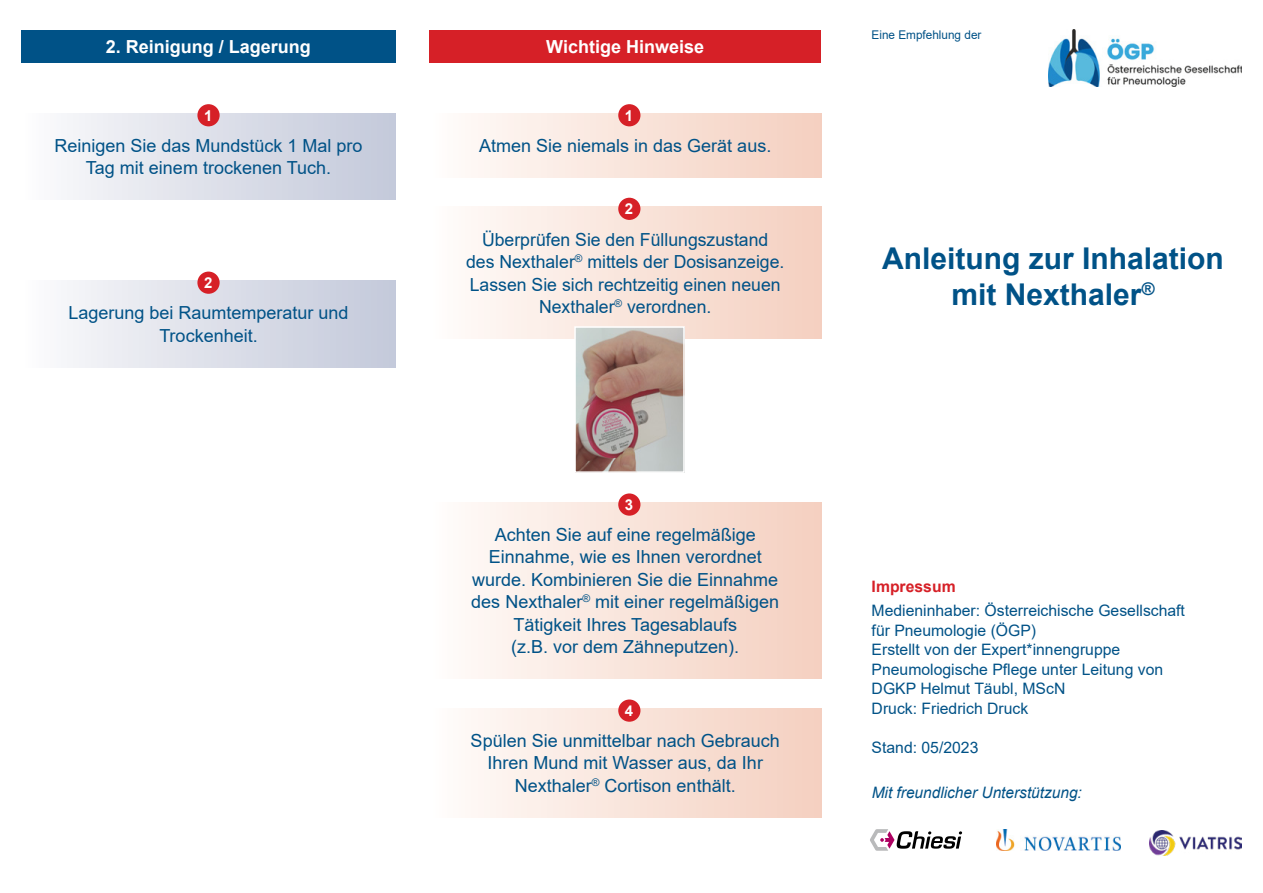
<style>
.page{position:relative;width:1263px;height:893px;background:#fff}
.page>*{position:absolute;margin:0;border:0;box-sizing:border-box;transform-origin:0 0}
.t1{font:700 30px/36px "Arial";color:#005287;text-align:center}
.t2{font:18px/22.5px "Arial";color:#005287;text-align:center}
.t3{font:700 18px "Arial";color:#fff}
.t4{font:15.75px/19.5px "Arial";color:#005287}
.t5{font:italic 15.75px "Arial";color:#005287}
.t6{font:700 15.75px "Arial";color:#d62027}
.t7{font:700 15px "Arial";color:#fff}
.t8{font:12px "Arial";color:#005287}
</style>
<div class="page">
<div style="left:429px;top:30px;width:392px;height:33px;background:#d62027"></div>
<div style="left:21px;top:30px;width:374px;height:33px;background:#005287"></div>
<div style="left:21px;top:113px;width:375px;height:87px;background:linear-gradient(to right,#fbfbfc,#c2c8d9)"></div>
<div style="left:197px;top:104px;width:23px;height:22px;background:#d62027;border-radius:50%"></div>
<div style="left:21px;top:280px;width:375px;height:87px;background:linear-gradient(to right,#fbfbfc,#c2c8d9)"></div>
<div style="left:197px;top:272px;width:23px;height:22px;background:#d62027;border-radius:50%"></div>
<div style="left:429px;top:113px;width:392px;height:64px;background:linear-gradient(to right,#fffcfb,#f4cfbf)"></div>
<div style="left:618px;top:104px;width:22px;height:22px;background:#d62027;border-radius:50%"></div>
<div style="left:429px;top:502px;width:392px;height:177px;background:linear-gradient(to right,#fffcfb,#f4cfbf)"></div>
<div style="left:618px;top:493px;width:22px;height:23px;background:#d62027;border-radius:50%"></div>
<div style="left:429px;top:708px;width:392px;height:109px;background:linear-gradient(to right,#fffcfb,#f4cfbf)"></div>
<div style="left:618px;top:699px;width:22px;height:23px;background:#d62027;border-radius:50%"></div>
<div style="left:429px;top:207px;width:392px;height:132px;background:linear-gradient(to right,#fffcfb,#f4cfbf)"></div>
<div style="left:618px;top:198px;width:22px;height:22px;background:#d62027;border-radius:50%"></div>
<img style="left:577px;top:329px;width:105px;height:141px">
<div style="left:574px;top:326px;width:111px;height:147px;border:2px solid #fff"></div>
<img style="left:1048px;top:30px;width:194px;height:56px">
<svg style="left:870px;top:829px;width:92px;height:22px"></svg>
<img style="left:997px;top:830px;width:124px;height:20px">
<img style="left:1150px;top:830px;width:92px;height:26px">
<p class="t3" style="left:106px;top:34px;width:207px">2. Reinigung / Lagerung</p>
<p class="t3" style="left:546px;top:34px;width:159px">Wichtige Hinweise</p>
<p class="t7" style="left:204px;top:105px;width:10px">1</p>
<p class="t2" style="left:54px;top:134px;width:310px">Reinigen Sie das Mundstück 1 Mal pro<br>Tag mit einem trockenen Tuch.</p>
<p class="t7" style="left:204px;top:272px;width:10px">2</p>
<p class="t2" style="left:68px;top:301px;width:282px">Lagerung bei Raumtemperatur und<br>Trockenheit.</p>
<p class="t7" style="left:625px;top:105px;width:10px">1</p>
<p class="t2" style="left:479px;top:134px;width:294px">Atmen Sie niemals in das Gerät aus.</p>
<p class="t7" style="left:625px;top:198px;width:10px">2</p>
<p class="t2" style="left:466px;top:228px;width:320px">Überprüfen Sie den Füllungszustand des Nexthaler<sup>®</sup> mittels der Dosisanzeige.<br>Lassen Sie sich rechtzeitig einen neuen Nexthaler<sup>®</sup> verordnen.</p>
<p class="t7" style="left:625px;top:494px;width:10px">3</p>
<p class="t2" style="left:471px;top:523px;width:309px">Achten Sie auf eine regelmäßige Einnahme, wie es Ihnen verordnet wurde. Kombinieren Sie die Einnahme des Nexthaler<sup>®</sup> mit einer regelmäßigen Tätigkeit Ihres Tagesablaufs<br>(z.B. vor dem Zähneputzen).</p>
<p class="t7" style="left:625px;top:700px;width:10px">4</p>
<p class="t2" style="left:471px;top:729px;width:311px">Spülen Sie unmittelbar nach Gebrauch<br>Ihren Mund mit Wasser aus, da Ihr<br>Nexthaler<sup>®</sup> Cortison enthält.</p>
<p class="t8" style="left:872px;top:26px;width:111px">Eine Empfehlung der</p>
<h1 class="t1" style="left:882px;top:240px;width:343px">Anleitung zur Inhalation mit Nexthaler<sup>®</sup></h1>
<p class="t6" style="left:872px;top:576px;width:86px">Impressum</p>
<p class="t4" style="left:872px;top:601px;width:315px">Medieninhaber: Österreichische Gesellschaft für Pneumologie (ÖGP)<br>Erstellt von der Expert*innengruppe -Pneumologische Pflege unter Leitung von DGKP Helmut Täubl, MScN<br>Druck: Friedrich Druck</p>
<p class="t4" style="left:872px;top:737px;width:108px">Stand: 05/2023</p>
<p class="t5" style="left:872px;top:782px;width:212px">Mit freundlicher Unterstützung:</p>
</div>
